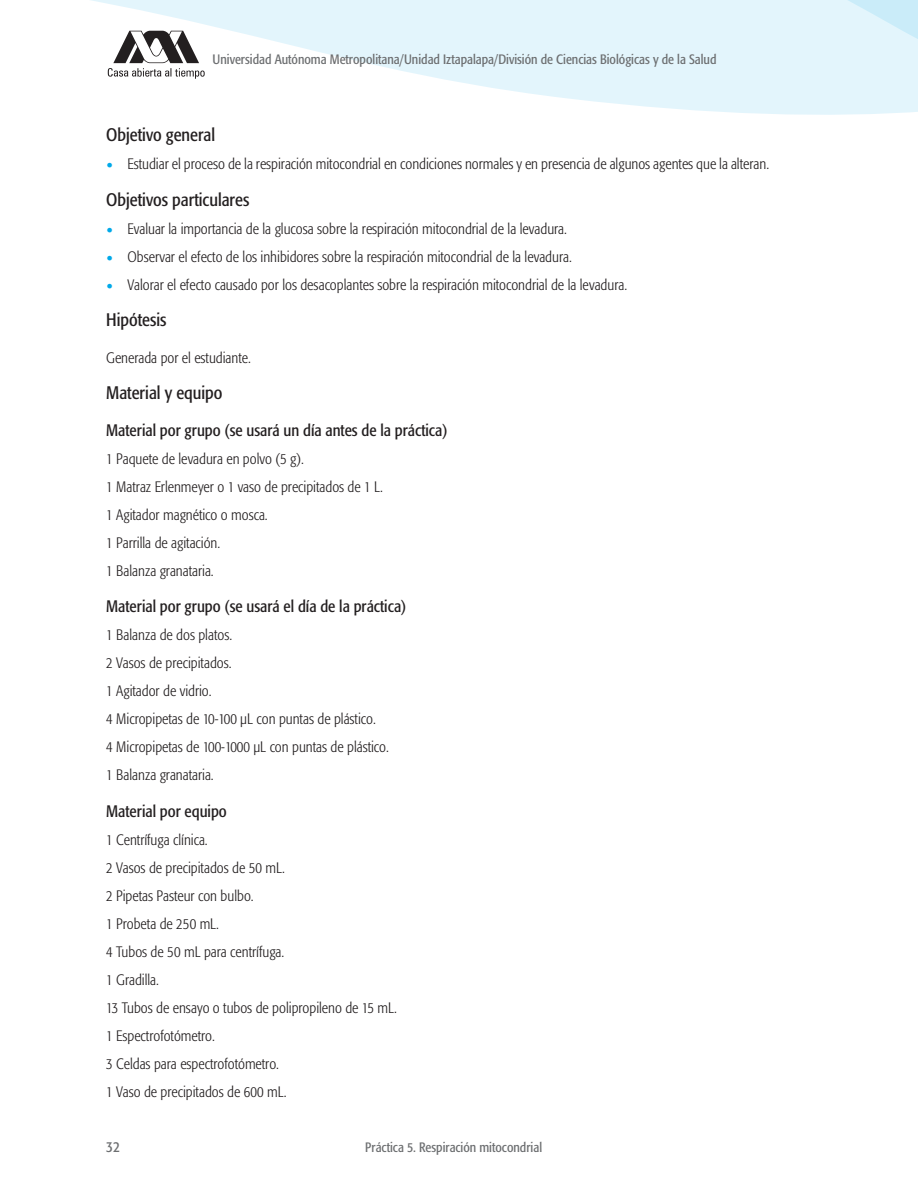
<style>
.page{position:relative;width:918px;height:1188px;background:#fff}
.page>*{position:absolute;margin:0;border:0;box-sizing:border-box;transform-origin:0 0}
.subcabeza12_pts{font:condensed 18px "Formata";color:#231f20}
.subcabeza_11_pts{font:condensed 16.5px "Formata";color:#231f20}
.inciso_0_5{font:300 condensed 15px "Formata";color:#231f20}
._1er_parrafo{font:300 condensed 15px "Formata";color:#231f20}
.t1{font:condensed 15px "Formata";color:#6d6f71}
.corniza{font:condensed 13.5px "Formata";color:#6d6f71}
.s1{font-size:19.5px;color:#00a9e9}
</style>
<div class="page">
<svg style="left:91px;top:0;width:827px;height:115px"></svg>
<svg style="left:387px;top:0;width:531px;height:111px;background:#e5f5fc"></svg>
<svg style="left:108px;top:31px;width:97px;height:48px"></svg>
<p class="corniza" style="left:213px;top:51px;width:505px">Universidad Autónoma Metropolitana/Unidad Iztapalapa/División de Ciencias Biológicas y de la Salud</p>
<p class="subcabeza12_pts" style="left:106px;top:124px;width:110px">Objetivo general</p>
<p class="inciso_0_5" style="left:107px;top:155px;width:664px"><span class="s1">•</span> Estudiar el proceso de la respiración mitocondrial en condiciones normales y en presencia de algunos agentes que la alteran.</p>
<p class="subcabeza12_pts" style="left:106px;top:189px;width:145px">Objetivos particulares</p>
<p class="inciso_0_5" style="left:107px;top:220px;width:462px"><span class="s1">•</span> Evaluar la importancia de la glucosa sobre la respiración mitocondrial de la levadura.</p>
<p class="inciso_0_5" style="left:107px;top:248px;width:467px"><span class="s1">•</span> Observar el efecto de los inhibidores sobre la respiración mitocondrial de la levadura.</p>
<p class="inciso_0_5" style="left:107px;top:276px;width:522px"><span class="s1">•</span> Valorar el efecto causado por los desacoplantes sobre la respiración mitocondrial de la levadura.</p>
<p class="subcabeza12_pts" style="left:106px;top:309px;width:62px">Hipótesis</p>
<p class="_1er_parrafo" style="left:106px;top:349px;width:146px">Generada por el estudiante.</p>
<p class="subcabeza12_pts" style="left:106px;top:382px;width:118px">Material y equipo</p>
<p class="subcabeza_11_pts" style="left:106px;top:420px;width:343px">Material por grupo (se usará un día antes de la práctica)</p>
<p class="inciso_0_5" style="left:106px;top:450px;width:199px">1 Paquete de levadura en polvo (5 g).</p>
<p class="inciso_0_5" style="left:106px;top:478px;width:278px">1 Matraz Erlenmeyer o 1 vaso de precipitados de 1 L.</p>
<p class="inciso_0_5" style="left:106px;top:506px;width:163px">1 Agitador magnético o mosca.</p>
<p class="inciso_0_5" style="left:106px;top:534px;width:115px">1 Parrilla de agitación.</p>
<p class="inciso_0_5" style="left:106px;top:562px;width:109px">1 Balanza granataria.</p>
<p class="subcabeza_11_pts" style="left:106px;top:597px;width:302px">Material por grupo (se usará el día de la práctica)</p>
<p class="inciso_0_5" style="left:106px;top:626px;width:127px">1 Balanza de dos platos.</p>
<p class="inciso_0_5" style="left:106px;top:654px;width:127px">2 Vasos de precipitados.</p>
<p class="inciso_0_5" style="left:106px;top:682px;width:107px">1 Agitador de vidrio.</p>
<p class="inciso_0_5" style="left:106px;top:710px;width:271px">4 Micropipetas de 10-100 µL con puntas de plástico.</p>
<p class="inciso_0_5" style="left:106px;top:738px;width:284px">4 Micropipetas de 100-1000 µL con puntas de plástico.</p>
<p class="inciso_0_5" style="left:106px;top:766px;width:109px">1 Balanza granataria.</p>
<p class="subcabeza_11_pts" style="left:106px;top:801px;width:122px">Material por equipo</p>
<p class="inciso_0_5" style="left:106px;top:831px;width:103px">1 Centrífuga clínica.</p>
<p class="inciso_0_5" style="left:106px;top:859px;width:180px">2 Vasos de precipitados de 50 mL.</p>
<p class="inciso_0_5" style="left:106px;top:887px;width:149px">2 Pipetas Pasteur con bulbo.</p>
<p class="inciso_0_5" style="left:106px;top:915px;width:114px">1 Probeta de 250 mL.</p>
<p class="inciso_0_5" style="left:106px;top:943px;width:180px">4 Tubos de 50 mL para centrífuga.</p>
<p class="inciso_0_5" style="left:106px;top:971px;width:54px">1 Gradilla.</p>
<p class="inciso_0_5" style="left:106px;top:999px;width:292px">13 Tubos de ensayo o tubos de polipropileno de 15 mL.</p>
<p class="inciso_0_5" style="left:106px;top:1027px;width:110px">1 Espectrofotómetro.</p>
<p class="inciso_0_5" style="left:106px;top:1055px;width:174px">3 Celdas para espectrofotómetro.</p>
<p class="inciso_0_5" style="left:106px;top:1083px;width:182px">1 Vaso de precipitados de 600 mL.</p>
<p class="t1" style="left:106px;top:1138px;width:15px">32</p>
<p class="corniza" style="left:365px;top:1139px;width:178px">Práctica 5. Respiración mitocondrial</p>
</div>
